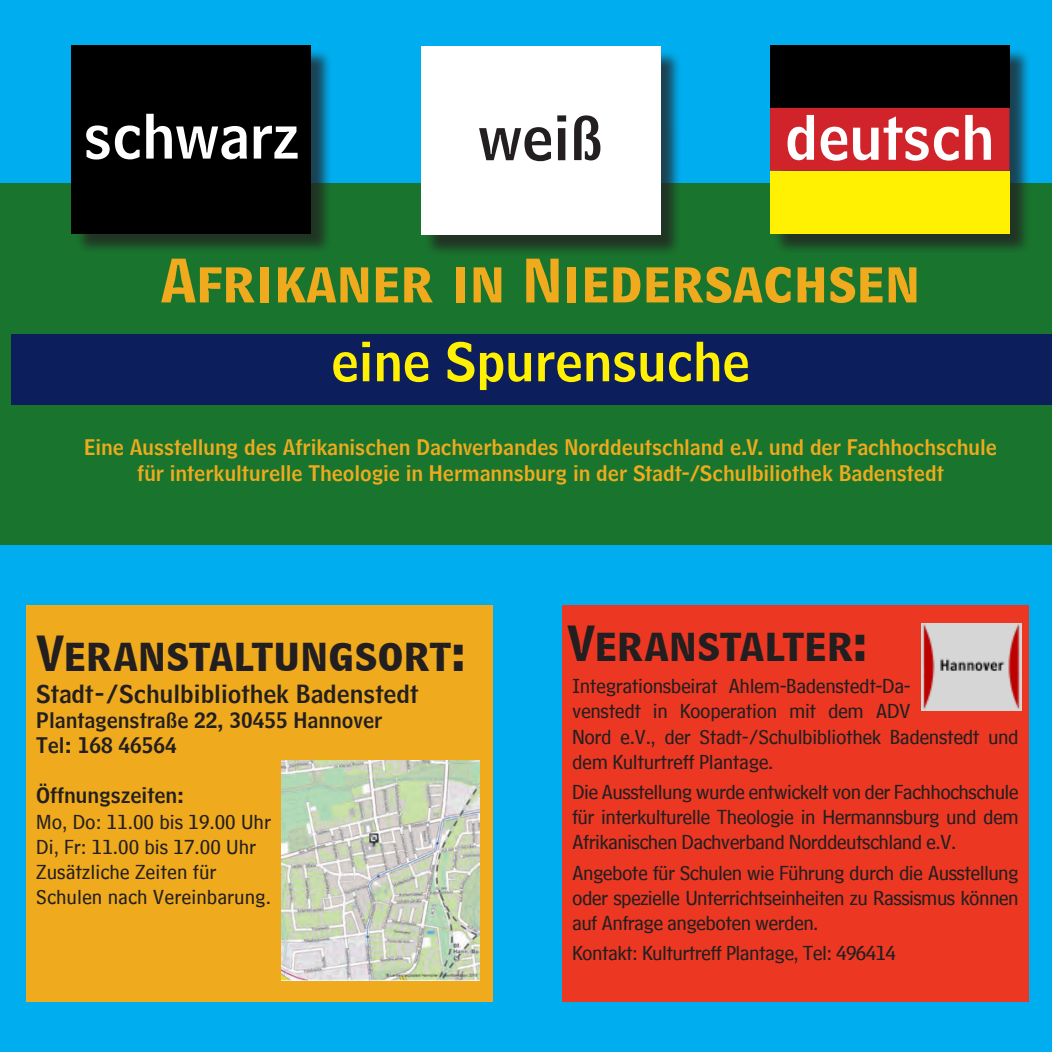
<style>
.page{position:relative;width:1052px;height:1052px;background:#00aeef}
.page>*{position:absolute;margin:0;border:0;box-sizing:border-box;transform-origin:0 0}
.t1{font:59.5px "HM Headline";color:#fff}
.t2{font:59.5px "HM Headline";color:#231f20}
.t3{font:52.5px "HM Big Caps";color:#efaa1d}
.t4{font:52.5px "HM Headline";color:#fff101}
.Pro-Titel{font:42px "HM Big Caps";letter-spacing:-.005em;color:#231f20}
.t5{font:24.5px "HM Headline";color:#231f20}
.t6{font:21px/25.2px "HM Text";letter-spacing:-.02em;color:#231f20;text-align:justify}
.Pro-Untertitel{font:21px "HM Headline";color:#efaa1d}
.t7{font:21px "HM Text";color:#231f20}
.t8{font:21px "HM Headline";color:#231f20}
</style>
<div class="page">
<div style="left:562px;top:605px;width:466px;height:397px;background:#ec3823"></div>
<div style="left:26px;top:605px;width:467px;height:397px;background:#efaa1d"></div>
<img style="left:921px;top:623px;width:100px;height:87px">
<div style="left:0;top:183px;width:1052px;height:362px;background:#19752e"></div>
<div style="left:74px;top:48px;width:259px;height:207px;background:#231f20;opacity:.75"></div>
<div style="left:72px;top:45px;width:239px;height:188px;background:#000"></div>
<div style="left:423px;top:49px;width:259px;height:208px;background:#231f20;opacity:.75"></div>
<div style="left:421px;top:47px;width:239px;height:188px;background:#fff"></div>
<div style="left:772px;top:48px;width:259px;height:207px;background:#231f20;opacity:.75"></div>
<div style="left:770px;top:171px;width:239px;height:62px;background:#fff101"></div>
<div style="left:770px;top:45px;width:239px;height:63px;background:#000"></div>
<div style="left:770px;top:108px;width:239px;height:63px;background:#d1232a;border:2px solid #d1232a"></div>
<div style="left:12px;top:334px;width:1040px;height:71px;background:#0d1e5c"></div>
<img style="left:282px;top:760px;width:197px;height:220px">
<p class="t1" style="left:83px;top:86px;width:217px">schwarz</p>
<p class="t2" style="left:478px;top:87px;width:126px">weiß</p>
<p class="t1" style="left:785px;top:87px;width:211px">deutsch</p>
<p class="t3" style="left:161px;top:238px;width:761px">Afrikaner in Niedersachsen</p>
<p class="t4" style="left:331px;top:317px;width:420px">eine Spurensuche</p>
<p class="Pro-Untertitel" style="left:84px;top:430px;width:914px">Eine Ausstellung des Afrikanischen Dachverbandes Norddeutschland e.V. und der Fachhochschule</p>
<p class="Pro-Untertitel" style="left:137px;top:455px;width:808px">für interkulturelle Theologie in Hermannsburg in der Stadt-/Schulbiliothek Badenstedt</p>
<p class="Pro-Titel" style="left:36px;top:619px;width:431px">Veranstaltungsort:</p>
<p class="t5" style="left:36px;top:672px;width:383px">Stadt-/Schulbibliothek Badenstedt</p>
<p class="t8" style="left:36px;top:702px;width:347px">Plantagenstraße 22, 30455 Hannover</p>
<p class="t8" style="left:36px;top:727px;width:142px">Tel: 168 46564</p>
<p class="t8" style="left:36px;top:777px;width:149px">Öffnungszeiten:</p>
<p class="t7" style="left:36px;top:803px;width:236px">Mo, Do: 11.00 bis 19.00 Uhr</p>
<p class="t7" style="left:36px;top:828px;width:221px">Di, Fr: 11.00 bis 17.00 Uhr</p>
<p class="t7" style="left:36px;top:853px;width:182px">Zusätzliche Zeiten für</p>
<p class="t7" style="left:36px;top:878px;width:236px">Schulen nach Vereinbarung.</p>
<p class="Pro-Titel" style="left:567px;top:609px;width:301px">Veranstalter:</p>
<p class="t6" style="left:572px;top:670px;width:448px;text-align:left">Integrationsbeirat Ahlem-Badenstedt-Da-<br>venstedt in Kooperation mit dem ADV<br>Nord e.V., der Stadt-/Schulbibliothek Badenstedt und dem Kulturtreff Plantage.</p>
<p class="t6" style="left:572px;top:776px;width:448px">Die Ausstellung wurde entwickelt von der Fachhochschule für interkulturelle Theologie in Hermannsburg und dem Afrikanischen Dachverband Norddeutschland e.V.</p>
<p class="t6" style="left:572px;top:856px;width:448px">Angebote für Schulen wie Führung durch die Ausstellung oder spezielle Unterrichtseinheiten zu Rassismus können auf Anfrage angeboten werden.</p>
<p class="t6" style="left:572px;top:937px;width:325px">Kontakt: Kulturtreff Plantage, Tel: 496414</p>
</div>
